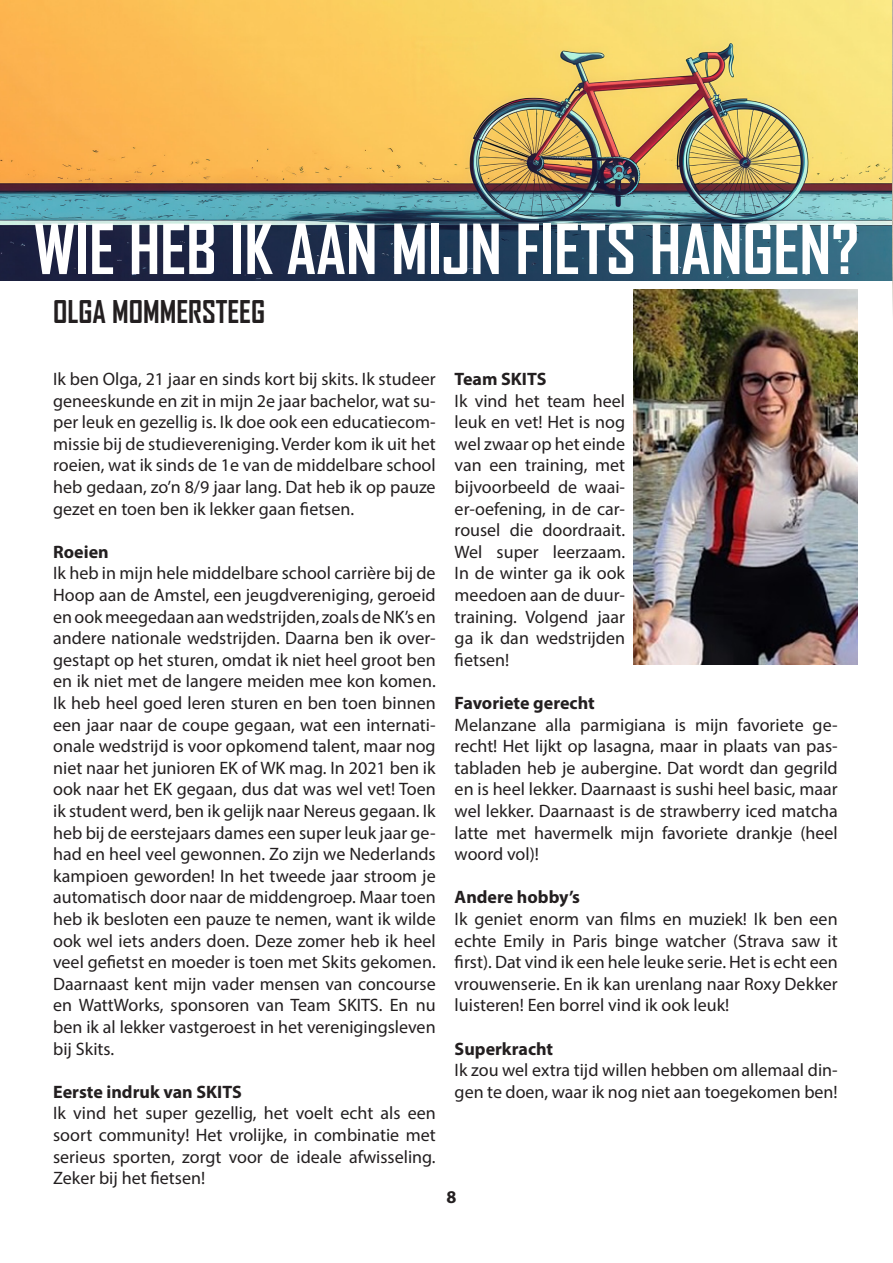
<style>
.page{position:relative;width:893px;height:1263px;background:#fff}
.page>*{position:absolute;margin:0;border:0;box-sizing:border-box;transform-origin:0 0}
.t1{font:700 66px "Agency FB";color:#fff}
.t2{font:700 30px "Agency FB";color:#231f20}
.t3{font:18px/21.6px "Myriad Pro";color:#231f20;text-align:justify}
.t4{font:700 18px "Myriad Pro";color:#231f20}
</style>
<div class="page">
<img style="left:0;top:0;width:892px;height:281px">
<img style="left:634px;top:289px;width:224px;height:376px">
<img style="left:892px;top:0;width:1px;height:314px">
<p class="t1" style="left:34px;top:208px;width:827px">WIE HEB IK AAN MIJN FIETS HANGEN?</p>
<p class="t2" style="left:53px;top:293px;width:214px">OLGA MOMMERSTEEG</p>
<p class="t3" style="left:53px;top:368px;width:384px">Ik ben Olga, 21 jaar en sinds kort bij skits. Ik studeer geneeskunde en zit in mijn 2e jaar bachelor, wat su&shy;per leuk en gezellig is. Ik doe ook een educatiecom&shy;missie bij de studievereniging. Verder kom ik uit het roeien, wat ik sinds de 1e van de middelbare school heb gedaan, zo’n 8/9 jaar lang. Dat heb ik op pauze gezet en toen ben ik lekker gaan fietsen.</p>
<p class="t4" style="left:53px;top:540px;width:57px">Roeien</p>
<p class="t3" style="left:53px;top:562px;width:384px">Ik heb in mijn hele middelbare school carrière bij de Hoop aan de Amstel, een jeugdvereniging, geroeid en ook meegedaan aan wedstrijden, zoals de NK’s en andere nationale wedstrijden. Daarna ben ik over&shy;gestapt op het sturen, omdat ik niet heel groot ben en ik niet met de langere meiden mee kon komen.<br>Ik heb heel goed leren sturen en ben toen binnen een jaar naar de coupe gegaan, wat een internati&shy;onale wedstrijd is voor opkomend talent, maar nog niet naar het junioren EK of WK mag. In 2021 ben ik ook naar het EK gegaan, dus dat was wel vet! Toen ik student werd, ben ik gelijk naar Nereus gegaan. Ik heb bij de eerstejaars dames een super leuk jaar ge&shy;had en heel veel gewonnen. Zo zijn we Nederlands kampioen geworden! In het tweede jaar stroom je automatisch door naar de middengroep. Maar toen heb ik besloten een pauze te nemen, want ik wilde ook wel iets anders doen. Deze zomer heb ik heel veel gefietst en moeder is toen met Skits gekomen.<br>Daarnaast kent mijn vader mensen van concourse en WattWorks, sponsoren van Team SKITS. En nu ben ik al lekker vastgeroest in het verenigingsleven bij Skits.</p>
<p class="t4" style="left:53px;top:1080px;width:190px">Eerste indruk van SKITS</p>
<p class="t3" style="left:53px;top:1102px;width:384px">Ik vind het super gezellig, het voelt echt als een soort community! Het vrolijke, in combinatie met serieus sporten, zorgt voor de ideale afwisseling.<br>Zeker bij het fietsen!</p>
<p class="t4" style="left:455px;top:367px;width:93px">Team SKITS</p>
<p class="t3" style="left:455px;top:389px;width:172px">Ik vind het team heel leuk en vet! Het is nog wel zwaar op het einde van een training, met bijvoorbeeld de waai&shy;er-oefening, in de car&shy;rousel die doordraait.<br>Wel super leerzaam.<br>In de winter ga ik ook meedoen aan de duur&shy;training. Volgend jaar ga ik dan wedstrijden fietsen!</p>
<p class="t4" style="left:455px;top:691px;width:142px">Favoriete gerecht</p>
<p class="t3" style="left:455px;top:713px;width:385px">Melanzane alla parmigiana is mijn favoriete ge&shy;recht! Het lijkt op lasagna, maar in plaats van pas&shy;tabladen heb je aubergine. Dat wordt dan gegrild en is heel lekker. Daarnaast is sushi heel basic, maar wel lekker. Daarnaast is de strawberry iced matcha latte met havermelk mijn favoriete drankje (heel woord vol)!</p>
<p class="t4" style="left:455px;top:886px;width:127px">Andere hobby’s</p>
<p class="t3" style="left:455px;top:908px;width:385px">Ik geniet enorm van films en muziek! Ik ben een echte Emily in Paris binge watcher (Strava saw it first). Dat vind ik een hele leuke serie. Het is echt een vrouwenserie. En ik kan urenlang naar Roxy Dekker luisteren! Een borrel vind ik ook leuk!</p>
<p class="t4" style="left:455px;top:1037px;width:100px">Superkracht</p>
<p class="t3" style="left:455px;top:1059px;width:385px">Ik zou wel extra tijd willen hebben om allemaal din&shy;gen te doen, waar ik nog niet aan toegekomen ben!</p>
<p class="t4" style="left:446px;top:1185px;width:11px">8</p>
</div>
